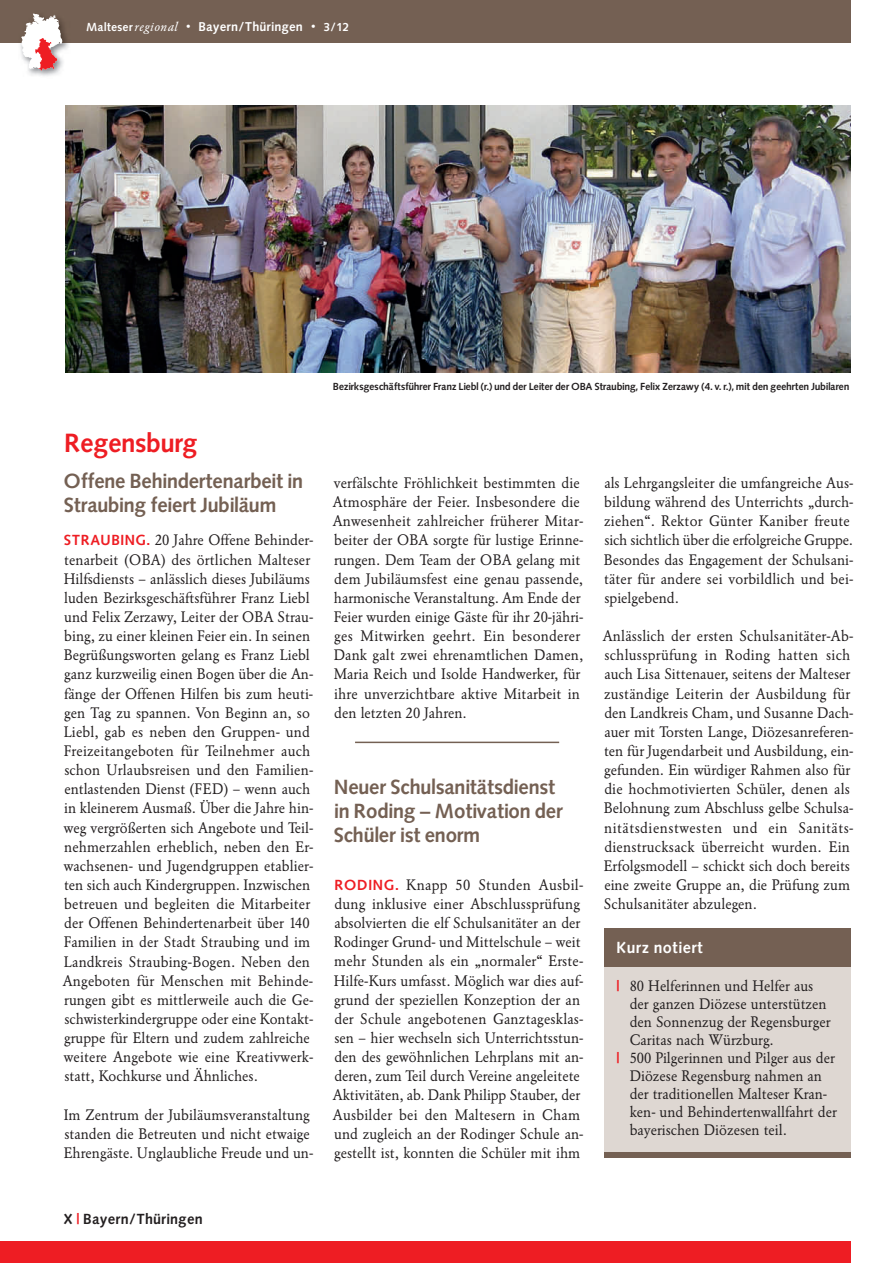
<style>
.page{position:relative;width:893px;height:1263px;background:#fff}
.page>*{position:absolute;margin:0;border:0;box-sizing:border-box;transform-origin:0 0}
.t1{font:27px "Malteser Syntax";color:#ee1d23}
.t2{font:21px/24px "Malteser Syntax";color:#746053}
.t3{font:16.5px "Malteser Syntax";letter-spacing:.04em;color:#fff}
.t4{font:15px/19.2px "Malteser Garamond Standard";color:#231f20}
.t5{font:15px "Malteser Syntax";letter-spacing:.03em;color:#231f20}
.t6{font:13.05px "Malteser Syntax";letter-spacing:.03em;color:#fff}
.t7{font:10.5px "Malteser Syntax";color:#231f20}
.s1{font-size:12px}
.s2{font-family:"Malteser Garamond Kursiv";font-size:12.9px}
.s3{font-family:"Malteser Garamond Standard";font-size:13.5px}
.s4{font-family:"Malteser Syntax";color:#ee1d23}
.s5{color:#ee1d23}
</style>
<div class="page">
<div style="left:0;top:1242px;width:850px;height:21px;background:#ee1d23"></div>
<div style="left:0;top:0;width:850px;height:43px;background:#746053"></div>
<img style="left:20px;top:23px;width:49px;height:53px">
<svg style="left:21px;top:13px;width:41px;height:58px"></svg>
<hr style="left:355px;top:742px;width:204px;height:1px;background:#746053">
<img style="left:65px;top:105px;width:785px;height:267px">
<div style="left:604px;top:966px;width:247px;height:191px;background:#ded7d2"></div>
<div style="left:604px;top:928px;width:247px;height:38px;background:#746053"></div>
<div style="left:604px;top:1152px;width:246px;height:6px;background:#746053"></div>
<p class="t6" style="left:86px;top:20px;width:264px"><span class="s1">Malteser</span><span class="s2">regional</span> <span class="s3">•</span> Bayern/Thüringen <span class="s3">•</span> <span class="s1">3/12</span></p>
<h1 class="t1" style="left:65px;top:427px;width:134px">Regensburg</h1>
<h2 class="t2" style="left:64px;top:470px;width:241px">Offene Behindertenarbeit in<br>Straubing feiert Jubiläum</h2>
<p class="t4" style="left:63px;top:531px;width:252px"><span class="s4">STRAUBING.</span> 20 Jahre Offene Behinder&shy;tenarbeit (OBA) des örtlichen Malteser Hilfsdiensts – anlässlich dieses Jubiläums luden Bezirksgeschäftsführer Franz Liebl und Felix Zerzawy, Leiter der OBA Strau&shy;bing, zu einer kleinen Feier ein. In seinen Begrüßungsworten gelang es Franz Liebl ganz kurzweilig einen Bogen über die An&shy;fänge der Offenen Hilfen bis zum heuti&shy;gen Tag zu spannen. Von Beginn an, so Liebl, gab es neben den Gruppen- und Freizeitangeboten für Teilnehmer auch schon Urlaubsreisen und den Familien&shy;entlastenden Dienst (FED) – wenn auch in kleinerem Ausmaß. Über die Jahre hin&shy;weg vergrößerten sich Angebote und Teil&shy;nehmerzahlen erheblich, neben den Er&shy;wachsenen- und Jugendgruppen etablier&shy;ten sich auch Kindergruppen. Inzwischen betreuen und begleiten die Mitarbeiter der Offenen Behindertenarbeit über 140<br>Familien in der Stadt Straubing und im Landkreis Straubing-Bogen. Neben den Angeboten für Menschen mit Behinde&shy;rungen gibt es mittlerweile auch die Ge&shy;schwisterkindergruppe oder eine Kontakt&shy;gruppe für Eltern und zudem zahlreiche weitere Angebote wie eine Kreativwerk&shy;statt, Kochkurse und Ähnliches.</p>
<p class="t4" style="left:64px;top:1105px;width:251px">Im Zentrum der Jubiläumsveranstaltung standen die Betreuten und nicht etwaige<br>Ehrengäste. Unglaubliche Freude und un-</p>
<p class="t7" style="left:333px;top:381px;width:518px">Bezirksgeschäftsführer Franz Liebl (r.) und der Leiter der OBA Straubing, Felix Zerzawy (4. v. r.), mit den geehrten Jubilaren</p>
<p class="t4" style="left:333px;top:473px;width:252px">verfälschte Fröhlichkeit bestimmten die Atmosphäre der Feier. Insbesondere die Anwesenheit zahlreicher früherer Mitar&shy;beiter der OBA sorgte für lustige Erinne&shy;rungen. Dem Team der OBA gelang mit dem Jubiläumsfest eine genau passende, harmonische Veranstaltung. Am Ende der Feier wurden einige Gäste für ihr 20-jähri&shy;ges Mitwirken geehrt. Ein besonderer Dank galt zwei ehrenamtlichen Damen, Maria Reich und Isolde Handwerker, für ihre unverzichtbare aktive Mitarbeit in den letzten 20 Jahren.</p>
<h2 class="t2" style="left:334px;top:776px;width:231px">Neuer Schulsanitätsdienst in Roding – Motivation der<br>Schüler ist enorm</h2>
<p class="t4" style="left:333px;top:875px;width:252px"><span class="s4">RODING.</span> Knapp 50 Stunden Ausbil&shy;dung inklusive einer Abschlussprüfung absolvierten die elf Schulsanitäter an der Rodinger Grund- und Mittelschule – weit mehr Stunden als ein „normaler“ Erste-Hilfe-Kurs umfasst. Möglich war dies auf&shy;grund der speziellen Konzeption der an der Schule angebotenen Ganztagesklas&shy;sen – hier wechseln sich Unterrichtsstun&shy;den des gewöhnlichen Lehrplans mit an&shy;deren, zum Teil durch Vereine angeleitete Aktivitäten, ab. Dank Philipp Stauber, der Ausbilder bei den Maltesern in Cham und zugleich an der Rodinger Schule an&shy;gestellt ist, konnten die Schüler mit ihm</p>
<p class="t4" style="left:604px;top:473px;width:251px">als Lehrgangsleiter die umfangreiche Aus&shy;bildung während des Unterrichts „durch&shy;ziehen“. Rektor Günter Kaniber freute sich sichtlich über die erfolgreiche Gruppe.<br>Besondes das Engagement der Schulsani&shy;täter für andere sei vorbildlich und bei&shy;spielgebend.</p>
<p class="t4" style="left:603px;top:627px;width:252px">Anlässlich der ersten Schulsanitäter-Ab&shy;schlussprüfung in Roding hatten sich auch Lisa Sittenauer, seitens der Malteser zuständige Leiterin der Ausbildung für den Landkreis Cham, und Susanne Dach&shy;auer mit Torsten Lange, Diözesanreferen&shy;ten für Jugendarbeit und Ausbildung, ein&shy;gefunden. Ein würdiger Rahmen also für die hochmotivierten Schüler, denen als Belohnung zum Abschluss gelbe Schulsa&shy;nitätsdienstwesten und ein Sanitäts&shy;dienstrucksack überreicht wurden. Ein Erfolgsmodell – schickt sich doch bereits eine zweite Gruppe an, die Prüfung zum Schulsanitäter abzulegen.</p>
<p class="t3" style="left:617px;top:938px;width:88px">Kurz notiert</p>
<p class="t4" style="left:617px;top:976px;width:198px"><span class="s4">|</span> 80 Helferinnen und Helfer aus</p>
<p class="t4" style="left:630px;top:994px;width:199px">der ganzen Diözese unterstützen</p>
<p class="t4" style="left:630px;top:1012px;width:202px">den Sonnenzug der Regensburger</p>
<p class="t4" style="left:630px;top:1030px;width:145px">Caritas nach Würzburg.</p>
<p class="t4" style="left:617px;top:1048px;width:219px"><span class="s4">|</span> 500 Pilgerinnen und Pilger aus der</p>
<p class="t4" style="left:630px;top:1066px;width:194px">Diözese Regensburg nahmen an</p>
<p class="t4" style="left:630px;top:1084px;width:199px">der traditionellen Malteser Kran-</p>
<p class="t4" style="left:630px;top:1102px;width:209px">ken- und Behindertenwallfahrt der</p>
<p class="t4" style="left:630px;top:1120px;width:159px">bayerischen Diözesen teil.</p>
<p class="t5" style="left:64px;top:1210px;width:140px">X <span class="s5">|</span> Bayern/Thüringen</p>
</div>
